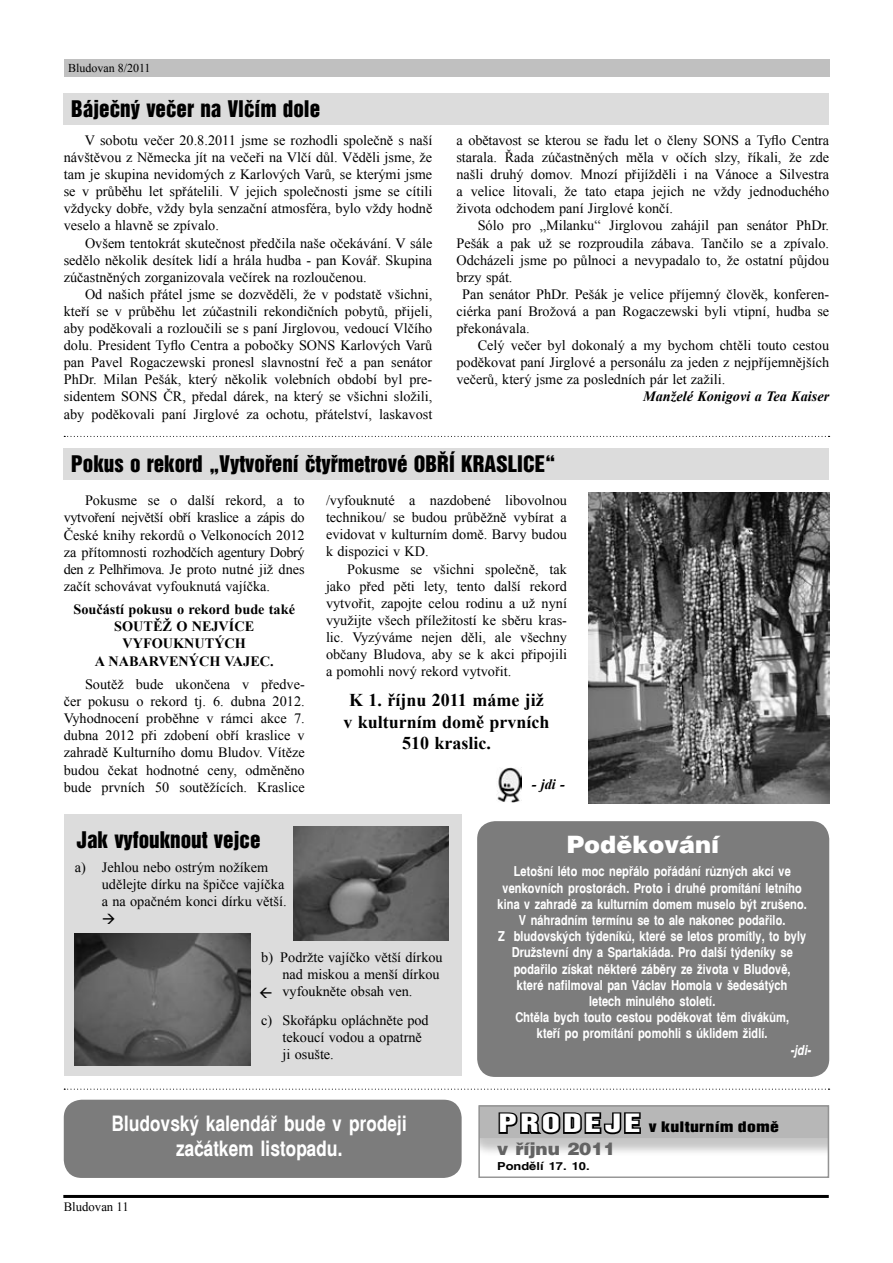
<style>
.page{position:relative;width:893px;height:1263px;background:#fff}
.page>*{position:absolute;margin:0;border:0;box-sizing:border-box;transform-origin:0 0}
.t1{font:24px "Switzerland Black CE";color:#fff}
.t2{font:21px "Switzerland Inserat CE";color:#000}
.t3{font:21px/25.2px "Switzerland Narrow CE Bold";color:#fff;text-align:center}
.t4{font:700 18px/21.6px "Times New Roman";color:#000;text-align:center}
.t5{font:17.25px "Switzerland Black CE";color:#636363;scale:1.05 1}
.t6{font:14.25px/17.1px "Times New Roman";color:#000;text-align:justify}
.t7{font:700 14.25px/17.1px "Times New Roman";color:#000;text-align:center}
.t8{font:italic 700 14.25px "Times New Roman";color:#000}
.t9{font:13.5px/16.2px "Switzerland Narrow CE Bold";color:#fff;text-align:center}
.t10{font:italic 13.5px "Switzerland Narrow CE Bold";color:#fff}
.t11{font:13.35px "Switzerland Inserat";letter-spacing:.015em;color:#000;scale:1.33 1}
.t12{font:12.75px "Times New Roman";color:#000}
.t13{font:12px "Times New Roman";color:#000}
.t14{font:10.95px "Switzerland CE Bold";color:#000;scale:1.17 1}
.s1{font-size:23.1px;color:#fff}
</style>
<div class="page">
<hr style="left:63px;top:1195px;width:766px;height:3px;background:#000">
<div style="left:64px;top:60px;width:765px;height:17px;background:#c0c0c0"></div>
<div style="left:479px;top:1106px;width:349px;height:52px;background:#000;opacity:.5"></div>
<svg style="left:480px;top:1107px;width:347px;height:31px;background:#969696"></svg>
<div style="left:478px;top:1105px;width:351px;height:73px;border:1px solid #939393"></div>
<div style="left:64px;top:814px;width:398px;height:262px;background:#dcdcdc"></div>
<div style="left:64px;top:94px;width:765px;height:31px;background:#dcdcdc"></div>
<svg style="left:64px;top:436px;width:766px;height:1px"></svg>
<div style="left:64px;top:449px;width:765px;height:31px;background:#dcdcdc"></div>
<img style="left:497px;top:767px;width:24px;height:35px">
<img style="left:588px;top:493px;width:241px;height:311px">
<img style="left:293px;top:826px;width:156px;height:114px">
<img style="left:74px;top:934px;width:176px;height:131px">
<div style="left:477px;top:821px;width:352px;height:256px;background:#7c7c7c"></div>
<svg style="left:64px;top:1089px;width:766px;height:1px"></svg>
<div style="left:64px;top:1100px;width:398px;height:78px;background:#7c7c7c"></div>
<p class="t13" style="left:68px;top:60px;width:84px">Bludovan 8/2011</p>
<h2 class="t2" style="left:71px;top:96px;width:251px">Báječný večer na Vlčím dole</h2>
<p class="t6" style="left:64px;top:131px;width:370px;text-indent:21px">V sobotu večer 20.8.2011 jsme se rozhodli společně s naší návštěvou z Německa jít na večeři na Vlčí důl. Věděli jsme, že tam je skupina nevidomých z Karlových Varů, se kterými jsme se v průběhu let spřátelili. V jejich společnosti jsme se cítili vždycky dobře, vždy byla senzační atmosféra, bylo vždy hodně veselo a hlavně se zpívalo.</p>
<p class="t6" style="left:64px;top:234px;width:370px;text-indent:21px">Ovšem tentokrát skutečnost předčila naše očekávání. V sále sedělo několik desítek lidí a hrála hudba - pan Kovář. Skupina zúčastněných zorganizovala večírek na rozloučenou.</p>
<p class="t6" style="left:64px;top:285px;width:370px;text-indent:21px">Od našich přátel jsme se dozvěděli, že v podstatě všichni, kteří se v průběhu let zúčastnili rekondičních pobytů, přijeli, aby poděkovali a rozloučili se s paní Jirglovou, vedoucí Vlčího dolu. President Tyflo Centra a pobočky SONS Karlových Varů pan Pavel Rogaczewski pronesl slavnostní řeč a pan senátor PhDr. Milan Pešák, který několik volebních období byl pre&shy;sidentem SONS ČR, předal dárek, na který se všichni složili, aby poděkovali paní Jirglové za ochotu, přátelství, laskavost</p>
<p class="t6" style="left:456px;top:131px;width:374px">a obětavost se kterou se řadu let o členy SONS a Tyflo Centra starala. Řada zúčastněných měla v očích slzy, říkali, že zde našli druhý domov. Mnozí přijížděli i na Vánoce a Silvestra a velice litovali, že tato etapa jejich ne vždy jednoduchého života odchodem paní Jirglové končí.</p>
<p class="t6" style="left:478px;top:217px;width:353px">Sólo pro „Milanku“ Jirglovou zahájil pan senátor PhDr.</p>
<p class="t6" style="left:456px;top:234px;width:374px">Pešák a pak už se rozproudila zábava. Tančilo se a zpívalo.</p>
<p class="t6" style="left:456px;top:251px;width:374px">Odcházeli jsme po půlnoci a nevypadalo to, že ostatní půjdou</p>
<p class="t6" style="left:456px;top:268px;width:58px">brzy spát.</p>
<p class="t6" style="left:462px;top:285px;width:369px">Pan senátor PhDr. Pešák je velice příjemný člověk, konferen-</p>
<p class="t6" style="left:456px;top:302px;width:374px">ciérka paní Brožová a pan Rogaczewski byli vtipní, hudba se</p>
<p class="t6" style="left:456px;top:319px;width:75px">překonávala.</p>
<p class="t6" style="left:478px;top:337px;width:353px">Celý večer byl dokonalý a my bychom chtěli touto cestou</p>
<p class="t6" style="left:456px;top:354px;width:374px">poděkovat paní Jirglové a personálu za jeden z nejpříjemnějších</p>
<p class="t6" style="left:456px;top:371px;width:270px">večerů, který jsme za posledních pár let zažili.</p>
<p class="t8" style="left:643px;top:387px;width:188px">Manželé Konigovi a Tea Kaiser</p>
<h2 class="t2" style="left:71px;top:451px;width:486px">Pokus o rekord „Vytvoření čtyřmetrové OBŘÍ KRASLICE“</h2>
<p class="t6" style="left:64px;top:492px;width:242px;text-indent:21px">Pokusme se o další rekord, a to vytvoření největší obří kraslice a zápis do České knihy rekordů o Velkonocích 2012 za přítomnosti rozhodčích agentury Dobrý den z Pelhřimova. Je proto nutné již dnes začít schovávat vyfouknutá vajíčka.</p>
<p class="t7" style="left:74px;top:601px;width:223px">Součástí pokusu o rekord bude také<br>SOUTĚŽ O NEJVÍCE<br>VYFOUKNUTÝCH<br>A NABARVENÝCH VAJEC.</p>
<p class="t6" style="left:64px;top:675px;width:242px;text-indent:21px">Soutěž bude ukončena v předve&shy;čer pokusu o rekord tj. 6. dubna 2012.<br>Vyhodnocení proběhne v rámci akce 7. dubna 2012 při zdobení obří kraslice v zahradě Kulturního domu Bludov. Vítěze budou čekat hodnotné ceny, odměněno bude prvních 50 soutěžících. Kraslice</p>
<p class="t6" style="left:326px;top:492px;width:242px">/vyfouknuté a nazdobené libovolnou technikou/ se budou průběžně vybírat a evidovat v kulturním domě. Barvy budou k dispozici v KD.</p>
<p class="t6" style="left:326px;top:560px;width:242px;text-indent:21px">Pokusme se všichni společně, tak jako před pěti lety, tento další rekord vytvořit, zapojte celou rodinu a už nyní využijte všech příležitostí ke sběru kras&shy;lic. Vyzýváme nejen děli, ale všechny občany Bludova, aby se k akci připojili a pomohli nový rekord vytvořit.</p>
<p class="t4" style="left:343px;top:689px;width:208px">K 1. říjnu 2011 máme již v kulturním domě prvních<br>510 kraslic.</p>
<p class="t8" style="left:532px;top:774px;width:35px">- jdi -</p>
<h2 class="t2" style="left:77px;top:826px;width:185px">Jak vyfouknout vejce</h2>
<p class="t6" style="left:102px;top:859px;width:186px;text-align:left;text-indent:-27px">a) Jehlou nebo ostrým nožíkem udělejte dírku na špičce vajíčka a na opačném konci dírku větší.</p>
<p class="t6" style="left:282px;top:948px;width:162px;text-align:left;text-indent:-21px">b) Podržte vajíčko větší dírkou nad miskou a menší dírkou vyfoukněte obsah ven.</p>
<p class="t6" style="left:282px;top:1011px;width:148px;text-align:left;text-indent:-21px">c) Skořápku opláchněte pod tekoucí vodou a opatrně ji osušte.</p>
<h2 class="t3" style="left:112px;top:1110px;width:296px">Bludovský kalendář bude v prodeji začátkem listopadu.</h2>
<p class="t12" style="left:64px;top:1198px;width:67px">Bludovan 11</p>
<h1 class="t1" style="left:567px;top:831px;width:154px">Poděkování</h1>
<p class="t9" style="left:498px;top:863px;width:311px">Letošní léto moc nepřálo pořádání různých akcí ve venkovních prostorách. Proto i druhé promítání letního kina v zahradě za kulturním domem muselo být zrušeno.<br>V náhradním termínu se to ale nakonec podařilo.<br>Z bludovských týdeníků, které se letos promítly, to byly Družstevní dny a Spartakiáda. Pro další týdeníky se podařilo získat některé záběry ze života v Bludově,<br>které nafilmoval pan Václav Homola v šedesátých<br>letech minulého století.<br>Chtěla bych touto cestou poděkovat těm divákům,<br>kteří po promítání pomohli s úklidem židlí.</p>
<p class="t10" style="left:790px;top:1042px;width:22px">-jdi-</p>
<p class="t11" style="left:499px;top:1118px;width:212px"><span class="s1">PRODEJE</span> v kulturním domě</p>
<p class="t5" style="left:497px;top:1138px;width:114px">v říjnu 2011</p>
<p class="t14" style="left:497px;top:1160px;width:81px">Pondělí 17. 10.</p>
</div>
